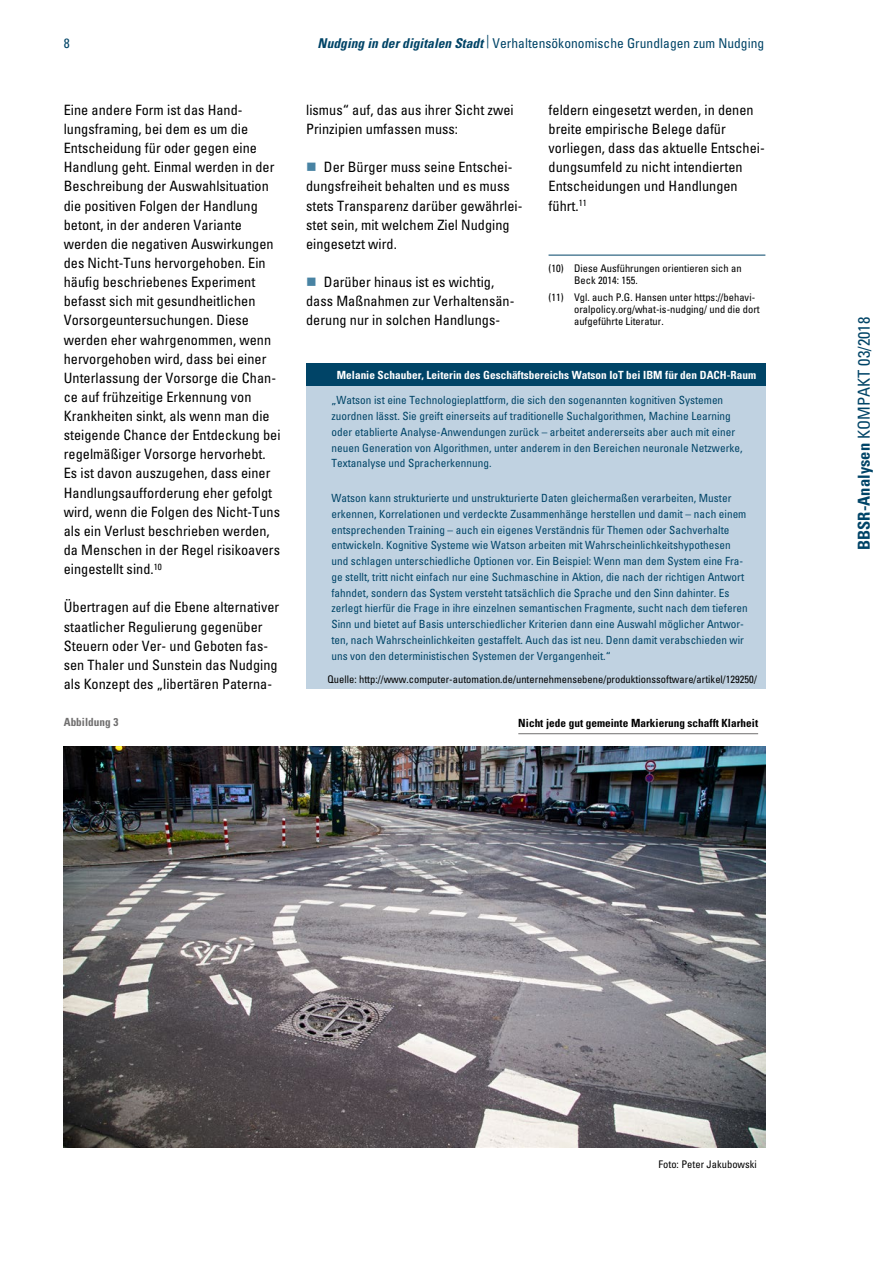
<style>
.page{position:relative;width:893px;height:1263px;background:#fff}
.page>*{position:absolute;margin:0;border:0;box-sizing:border-box;transform-origin:0 0}
.t1{font:condensed 16.5px "Univers LT Std";letter-spacing:.005em;color:#004467}
.t2{font:condensed 14.25px/19.2px "Univers LT Std";color:#000}
.t3{font:condensed 13.5px "Univers LT Std";letter-spacing:.005em;color:#004467}
.faktenwissen{font:condensed 11.25px/15.8px "Univers LT Std";color:#004467}
.faktenwissen_Head{font:700 condensed 11.25px "Univers LT Std";color:#fff}
.t4{font:700 condensed 11.25px "Univers LT Std";letter-spacing:.005em;color:#000}
.t5{font:700 condensed 11.25px "Univers LT Std";color:#706f6f}
.Fußnote_ohne_Linie{font:condensed 10.5px/12px "Univers LT Std";color:#000}
.quelle{font:condensed 10.5px "Univers LT Std";color:#000}
.Fußnote{font:condensed 10.5px/12px "Univers LT Std";color:#000}
.s1{font-weight:700;font-style:italic}
.s2{color:#4883a3}
.s3{font-weight:700}
</style>
<div class="page">
<div style="left:306px;top:385px;width:459px;height:304px;background:#c0d2e1"></div>
<div style="left:306px;top:363px;width:459px;height:23px;background:#004467"></div>
<hr style="left:549px;top:255px;width:216px;height:1px;background:#004467">
<img style="left:64px;top:746px;width:701px;height:401px">
<hr style="left:518px;top:733px;width:240px;height:1px;background:#706f6f">
<p class="t3" style="left:64px;top:35px;width:7px">8</p>
<p class="t3" style="left:318px;top:35px;width:448px"><span class="s1">Nudging in der digitalen Stadt</span> | Verhaltensökonomische Grundlagen zum Nudging</p>
<p class="t2" style="left:64px;top:100px;width:218px">Eine andere Form ist das Hand&shy;lungsframing, bei dem es um die Entscheidung für oder gegen eine Handlung geht. Einmal werden in der Beschreibung der Auswahlsituation die positiven Folgen der Handlung betont, in der anderen Variante werden die negativen Auswirkungen des Nicht-Tuns hervorgehoben. Ein häufig beschriebenes Experiment befasst sich mit gesundheitlichen Vorsorgeuntersuchungen. Diese werden eher wahrgenommen, wenn hervorgehoben wird, dass bei einer Unterlassung der Vorsorge die Chan&shy;ce auf frühzeitige Erkennung von Krankheiten sinkt, als wenn man die steigende Chance der Entdeckung bei regelmäßiger Vorsorge hervorhebt.<br>Es ist davon auszugehen, dass einer Handlungsaufforderung eher gefolgt wird, wenn die Folgen des Nicht-Tuns als ein Verlust beschrieben werden, da Menschen in der Regel risikoavers eingestellt sind.<sup>10</sup></p>
<p class="t2" style="left:64px;top:597px;width:217px">Übertragen auf die Ebene alternativer staatlicher Regulierung gegenüber Steuern oder Ver- und Geboten fas&shy;sen Thaler und Sunstein das Nudging als Konzept des „libertären Paterna-</p>
<p class="t2" style="left:306px;top:100px;width:209px">lismus“ auf, das aus ihrer Sicht zwei<br>Prinzipien umfassen muss:</p>
<p class="t2" style="left:306px;top:157px;width:218px"><span class="s2">■</span> Der Bürger muss seine Entschei&shy;dungsfreiheit behalten und es muss stets Transparenz darüber gewährlei&shy;stet sein, mit welchem Ziel Nudging eingesetzt wird.</p>
<p class="t2" style="left:306px;top:272px;width:210px"><span class="s2">■</span> Darüber hinaus ist es wichtig, dass Maßnahmen zur Verhaltensän&shy;derung nur in solchen Handlungs-</p>
<p class="t2" style="left:548px;top:100px;width:218px">feldern eingesetzt werden, in denen breite empirische Belege dafür vorliegen, dass das aktuelle Entschei&shy;dungsumfeld zu nicht intendierten<br>Entscheidungen und Handlungen führt.<sup>11</sup></p>
<p class="Fußnote" style="left:574px;top:263px;width:169px;text-indent:-26px">(10) Diese Ausführungen orientieren sich an<br>Beck 2014: 155.</p>
<p class="Fußnote_ohne_Linie" style="left:574px;top:291px;width:187px;text-indent:-26px">(11) Vgl. auch P.G. Hansen unter https://behavi&shy;oralpolicy.org/what-is-nudging/ und die dort aufgeführte Literatur.</p>
<p class="faktenwissen_Head" style="left:337px;top:368px;width:421px">Melanie Schauber, Leiterin des Geschäftsbereichs Watson IoT bei IBM für den DACH-Raum</p>
<p class="faktenwissen" style="left:331px;top:392px;width:413px">„Watson ist eine Technologieplattform, die sich den sogenannten kognitiven Systemen zuordnen lässt. Sie greift einerseits auf traditionelle Suchalgorithmen, Machine Learning oder etablierte Analyse-Anwendungen zurück – arbeitet andererseits aber auch mit einer neuen Generation von Algorithmen, unter anderem in den Bereichen neuronale Netzwerke, Textanalyse und Spracherkennung.</p>
<p class="faktenwissen" style="left:331px;top:490px;width:418px">Watson kann strukturierte und unstrukturierte Daten gleichermaßen verarbeiten, Muster erkennen, Korrelationen und verdeckte Zusammenhänge herstellen und damit – nach einem entsprechenden Training – auch ein eigenes Verständnis für Themen oder Sachverhalte entwickeln. Kognitive Systeme wie Watson arbeiten mit Wahrscheinlichkeitshypothesen und schlagen unterschiedliche Optionen vor. Ein Beispiel: Wenn man dem System eine Fra&shy;ge stellt, tritt nicht einfach nur eine Suchmaschine in Aktion, die nach der richtigen Antwort fahndet, sondern das System versteht tatsächlich die Sprache und den Sinn dahinter. Es zerlegt hierfür die Frage in ihre einzelnen semantischen Fragmente, sucht nach dem tieferen Sinn und bietet auf Basis unterschiedlicher Kriterien dann eine Auswahl möglicher Antwor&shy;ten, nach Wahrscheinlichkeiten gestaffelt. Auch das ist neu. Denn damit verabschieden wir uns von den deterministischen Systemen der Vergangenheit.“</p>
<p class="quelle" style="left:327px;top:673px;width:431px">Quelle: http://www.computer-automation.de/unternehmensebene/produktionssoftware/artikel/129250/</p>
<p class="t5" style="left:64px;top:715px;width:56px">Abbildung 3</p>
<p class="t4" style="left:518px;top:716px;width:241px">Nicht jede gut gemeinte Markierung schafft Klarheit</p>
<p class="t1" style="left:853px;top:550px;width:235px;rotate:-90deg"><span class="s3">BBSR-Analysen</span> KOMPAKT 03/2018</p>
<p class="Fußnote_ohne_Linie" style="left:658px;top:1158px;width:100px">Foto: Peter Jakubowski</p>
</div>
